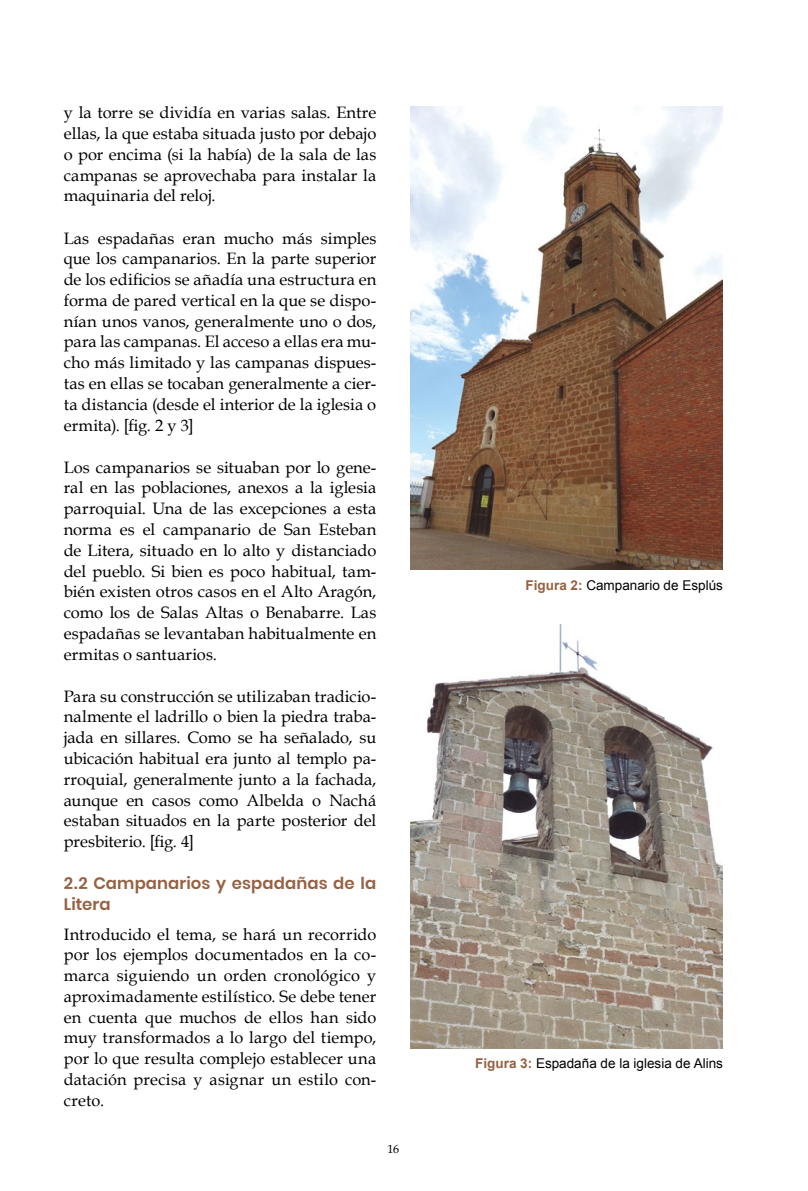
<style>
.page{position:relative;width:808px;height:1191px;background:#fff}
.page>*{position:absolute;margin:0;border:0;box-sizing:border-box;transform-origin:0 0}
.t1{font:16.5px/20.7px "Book Antiqua";letter-spacing:.005em;color:#000;text-align:justify}
.t2{font:600 16.5px/20.7px "Poppins";letter-spacing:.005em;color:#966142}
.t3{font:13.5px "Arial";color:#000}
.t4{font:12px "Book Antiqua";color:#000}
.s1{font-weight:700;color:#966142}
</style>
<div class="page">
<img style="left:410px;top:624px;width:313px;height:424px">
<img style="left:410px;top:106px;width:313px;height:463px">
<p class="t1" style="left:64px;top:102px;width:314px">y la torre se dividía en varias salas. Entre ellas, la que estaba situada justo por debajo o por encima (si la había) de la sala de las campanas se aprovechaba para instalar la maquinaria del reloj.</p>
<p class="t1" style="left:64px;top:227px;width:314px">Las espadañas eran mucho más simples que los campanarios. En la parte superior de los edificios se añadía una estructura en forma de pared vertical en la que se dispo&shy;nían unos vanos, generalmente uno o dos, para las campanas. El acceso a ellas era mu&shy;cho más limitado y las campanas dispues&shy;tas en ellas se tocaban generalmente a cier&shy;ta distancia (desde el interior de la iglesia o ermita). [fig. 2 y 3]</p>
<p class="t1" style="left:64px;top:456px;width:314px">Los campanarios se situaban por lo gene&shy;ral en las poblaciones, anexos a la iglesia parroquial. Una de las excepciones a esta norma es el campanario de San Esteban de Litera, situado en lo alto y distanciado del pueblo. Si bien es poco habitual, tam&shy;bién existen otros casos en el Alto Aragón, como los de Salas Altas o Benabarre. Las espadañas se levantaban habitualmente en ermitas o santuarios.</p>
<p class="t1" style="left:64px;top:685px;width:314px">Para su construcción se utilizaban tradicio&shy;nalmente el ladrillo o bien la piedra traba&shy;jada en sillares. Como se ha señalado, su ubicación habitual era junto al templo pa&shy;rroquial, generalmente junto a la fachada, aunque en casos como Albelda o Nachá estaban situados en la parte posterior del presbiterio. [fig. 4]</p>
<p class="t2" style="left:64px;top:873px;width:314px">2.2 Campanarios y espadañas de la<br>Litera</p>
<p class="t1" style="left:64px;top:923px;width:314px">Introducido el tema, se hará un recorrido por los ejemplos documentados en la co&shy;marca siguiendo un orden cronológico y aproximadamente estilístico. Se debe tener en cuenta que muchos de ellos han sido muy transformados a lo largo del tiempo, por lo que resulta complejo establecer una datación precisa y asignar un estilo con&shy;creto.</p>
<p class="t4" style="left:388px;top:1141px;width:13px">16</p>
<p class="t3" style="left:526px;top:576px;width:199px"><span class="s1">Figura 2:</span> Campanario de Esplús</p>
<p class="t3" style="left:475px;top:1054px;width:249px"><span class="s1">Figura 3:</span> Espadaña de la iglesia de Alins</p>
</div>
